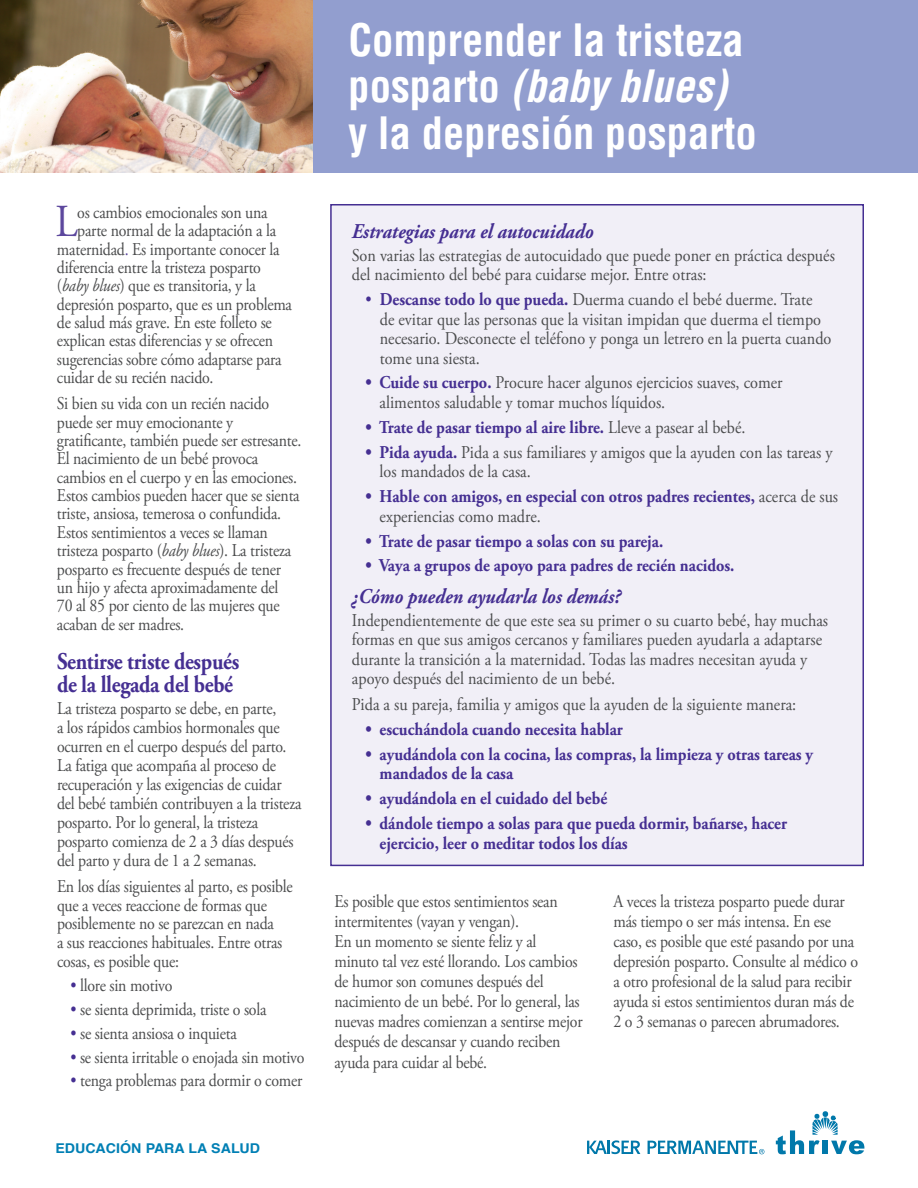
<style>
.page{position:relative;width:918px;height:1188px;background:#fff}
.page>*{position:absolute;margin:0;border:0;box-sizing:border-box;transform-origin:0 0}
.INTRO_TEXT{font:45.75px "Adobe Garamond Pro";color:#5c479d;scale:.88 1}
.HEAD_1{font:700 condensed 43.5px/46.5px "Helvetica";color:#fff}
.HEAD_3{font:700 24px/22.8px "Adobe Garamond Pro";letter-spacing:-.015em;color:#452f92;scale:.88 1}
.HEAD_4{font:italic 700 21px "Adobe Garamond Pro";color:#452f92;scale:.9 1}
.TEXT{font:18px/20.1px "Adobe Garamond Pro";letter-spacing:-.015em;color:#4b4c4d;scale:.88 1}
.BULLET_LIST{font:700 18px/19.5px "Adobe Garamond Pro";color:#452f92;scale:.9 1}
.TEXT-2{font:18px/19.5px "Adobe Garamond Pro";letter-spacing:-.015em;color:#4b4c4d;scale:.9 1}
.BULLET_LIST-2{font:18px/19.5px "Adobe Garamond Pro";color:#4b4c4d;scale:.9 1}
.INTRO_TEXT-2{font:18px "Adobe Garamond Pro";letter-spacing:-.015em;color:#4b4c4d;scale:.88 1}
.BULLET_LIST-3{font:18px "Adobe Garamond Pro";color:#4b4c4d;scale:.88 1}
.t1{font:700 13.5px "Helvetica";color:#007fb4;scale:1.05 1}
.s1{color:#5c479d}
.s2{font-style:italic}
.s3{color:#452f92}
.s4{font-weight:700;color:#452f92}
.s5{font-weight:400;color:#4b4c4d}
</style>
<div class="page">
<img style="left:0;top:0;width:313px;height:173px">
<div style="left:313px;top:0;width:605px;height:173px;background:#929ecf"></div>
<div style="left:331px;top:205px;width:532px;height:660px;background:#f1eff7"></div>
<div style="left:330px;top:204px;width:534px;height:662px;border:2px solid #452f92"></div>
<svg style="left:776px;top:1111px;width:88px;height:43px"></svg>
<svg style="left:587px;top:1140px;width:53px;height:14px"></svg>
<svg style="left:648px;top:1141px;width:116px;height:13px"></svg>
<p class="INTRO_TEXT" style="left:56px;top:194px;width:27px">L</p>
<p class="INTRO_TEXT-2" style="left:77px;top:201px;width:218px">os cambios emocionales son una</p>
<p class="INTRO_TEXT-2" style="left:77px;top:220px;width:227px">parte normal de la adaptación a la</p>
<p class="INTRO_TEXT-2" style="left:57px;top:238px;width:254px">maternidad<span class="s1">.</span> Es importante conocer la</p>
<p class="INTRO_TEXT-2" style="left:57px;top:256px;width:233px">diferencia entre la tristeza posparto</p>
<p class="INTRO_TEXT-2" style="left:57px;top:275px;width:227px">(<span class="s2">baby blues</span>) que es transitoria, y la</p>
<p class="INTRO_TEXT-2" style="left:57px;top:293px;width:269px">depresión posparto, que es un problema</p>
<p class="INTRO_TEXT-2" style="left:57px;top:312px;width:246px">de salud más grave. En este folleto se</p>
<p class="INTRO_TEXT-2" style="left:57px;top:330px;width:247px">explican estas diferencias y se ofrecen</p>
<p class="INTRO_TEXT-2" style="left:57px;top:348px;width:257px">sugerencias sobre cómo adaptarse para</p>
<p class="INTRO_TEXT-2" style="left:57px;top:367px;width:179px">cuidar de su recién nacido.</p>
<p class="TEXT" style="left:57px;top:395px;width:279px;line-height:18.5px">Si bien su vida con un recién nacido puede ser muy emocionante y gratificante, también puede ser estresante.<br>El nacimiento de un bebé provoca cambios en el cuerpo y en las emociones.<br>Estos cambios pueden hacer que se sienta triste, ansiosa, temerosa o confundida.<br>Estos sentimientos a veces se llaman tristeza posparto (<span class="s2">baby blues</span>). La tristeza posparto es frecuente después de tener un hijo y afecta aproximadamente del<br>70 al 85 por ciento de las mujeres que acaban de ser madres.</p>
<h3 class="HEAD_3" style="left:57px;top:651px;width:209px">Sentirse triste después de la llegada del bebé</h3>
<p class="TEXT" style="left:57px;top:700px;width:279px;line-height:18.9px">La tristeza posparto se debe, en parte,<br>a los rápidos cambios hormonales que ocurren en el cuerpo después del parto.<br>La fatiga que acompaña al proceso de recuperación y las exigencias de cuidar del bebé también contribuyen a la tristeza posparto. Por lo general, la tristeza posparto comienza de 2 a 3 días después del parto y dura de 1 a 2 semanas.</p>
<p class="TEXT" style="left:57px;top:877px;width:270px;line-height:18.9px">En los días siguientes al parto, es posible que a veces reaccione de formas que posiblemente no se parezcan en nada<br>a sus reacciones habituales. Entre otras cosas, es posible que:</p>
<p class="BULLET_LIST-3" style="left:70px;top:975px;width:117px"><span class="s3">•</span> llore sin motivo</p>
<p class="BULLET_LIST-3" style="left:70px;top:998px;width:224px"><span class="s3">•</span> se sienta deprimida, triste o sola</p>
<p class="BULLET_LIST-3" style="left:70px;top:1022px;width:190px"><span class="s3">•</span> se sienta ansiosa o inquieta</p>
<p class="BULLET_LIST-3" style="left:70px;top:1046px;width:267px"><span class="s3">•</span> se sienta irritable o enojada sin motivo</p>
<p class="BULLET_LIST-3" style="left:70px;top:1070px;width:265px"><span class="s3">•</span> tenga problemas para dormir o comer</p>
<p class="t1" style="left:56px;top:1137px;width:196px">EDUCACIÓN PARA LA SALUD</p>
<h1 class="HEAD_1" style="left:348px;top:16px;width:410px">Comprender la tristeza p o s p a r t o <span class="s2">(babyblues) </span>y la depresión posparto</h1>
<p class="HEAD_4" style="left:352px;top:219px;width:270px">Estrategias para el autocuidado</p>
<p class="TEXT-2" style="left:352px;top:246px;width:538px">Son varias las estrategias de autocuidado que puede poner en práctica después del nacimiento del bebé para cuidarse mejor. Entre otras:</p>
<p class="BULLET_LIST-2" style="left:380px;top:290px;width:503px;text-indent:-14px"><span class="s3">•</span> <span class="s4">Descanse todo lo que pueda.</span> Duerma cuando el bebé duerme. Trate de evitar que las personas que la visitan impidan que duerma el tiempo necesario. Desconecte el teléfono y ponga un letrero en la puerta cuando tome una siesta.</p>
<p class="BULLET_LIST-2" style="left:380px;top:374px;width:449px;text-indent:-14px"><span class="s4">• Cuide su cuerpo.</span> Procure hacer algunos ejercicios suaves, comer alimentos saludable y tomar muchos líquidos.</p>
<p class="BULLET_LIST" style="left:365px;top:418px;width:424px">• Trate de pasar tiempo al aire libre. <span class="s5">Lleve a pasear al bebé.</span></p>
<p class="BULLET_LIST-2" style="left:380px;top:443px;width:505px;text-indent:-14px"><span class="s4">• Pida ayuda.</span> Pida a sus familiares y amigos que la ayuden con las tareas y los mandados de la casa.</p>
<p class="BULLET_LIST" style="left:380px;top:487px;width:511px;text-indent:-14px">• Hable con amigos, en especial con otros padres recientes, <span class="s5">acerca de sus experiencias como madre.</span></p>
<p class="BULLET_LIST" style="left:365px;top:531px;width:332px">• Trate de pasar tiempo a solas con su pareja.</p>
<p class="BULLET_LIST" style="left:365px;top:556px;width:412px">• Vaya a grupos de apoyo para padres de recién nacidos.</p>
<p class="HEAD_4" style="left:352px;top:584px;width:300px">¿Cómo pueden ayudarla los demás?</p>
<p class="TEXT-2" style="left:352px;top:611px;width:531px">Independientemente de que este sea su primer o su cuarto bebé, hay muchas formas en que sus amigos cercanos y familiares pueden ayudarla a adaptarse durante la transición a la maternidad. Todas las madres necesitan ayuda y apoyo después del nacimiento de un bebé.</p>
<p class="TEXT-2" style="left:352px;top:695px;width:495px">Pida a su pareja, familia y amigos que la ayuden de la siguiente manera:</p>
<p class="BULLET_LIST" style="left:365px;top:720px;width:288px">• escuchándola cuando necesita hablar</p>
<p class="BULLET_LIST" style="left:380px;top:745px;width:483px;text-indent:-14px">• ayudándola con la cocina, las compras, la limpieza y otras tareas y mandados de la casa</p>
<p class="BULLET_LIST" style="left:365px;top:789px;width:270px">• ayudándola en el cuidado del bebé</p>
<p class="BULLET_LIST" style="left:380px;top:814px;width:454px;text-indent:-14px">• dándole tiempo a solas para que pueda dormir, bañarse, hacer ejercicio, leer o meditar todos los días</p>
<p class="TEXT" style="left:334px;top:892px;width:283px">Es posible que estos sentimientos sean intermitentes (vayan y vengan).<br>En un momento se siente feliz y al minuto tal vez esté llorando. Los cambios de humor son comunes después del nacimiento de un bebé. Por lo general, las nuevas madres comienzan a sentirse mejor después de descansar y cuando reciben ayuda para cuidar al bebé.</p>
<p class="TEXT" style="left:614px;top:892px;width:279px">A veces la tristeza posparto puede durar más tiempo o ser más intensa. En ese caso, es posible que esté pasando por una depresión posparto. Consulte al médico o a otro profesional de la salud para recibir ayuda si estos sentimientos duran más de 2 o 3 semanas o parecen abrumadores.</p>
</div>
